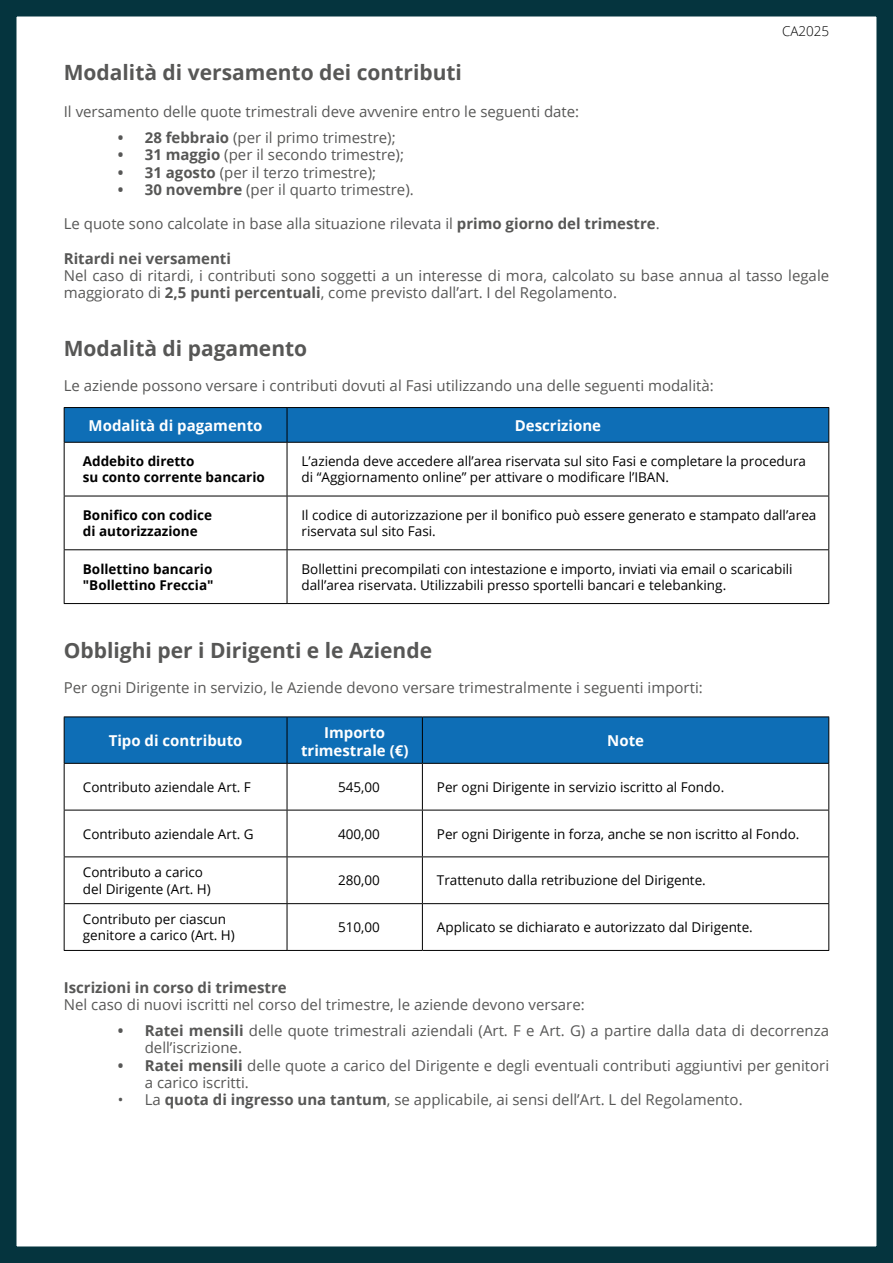
<style>
.page{position:relative;width:893px;height:1263px;background:#fff}
.page>*{position:absolute;margin:0;border:0;box-sizing:border-box;transform-origin:0 0}
.t1{font:700 21px "Open Sans";color:#575756}
.t2{font:15px/17.2px "Open Sans";color:#575756}
.t3{font:700 15px/18px "Open Sans";color:#fff;text-align:center}
.t4{font:700 15px "Open Sans";color:#575756}
.t5{font:13.5px/16.2px "Open Sans";color:#000}
.t6{font:700 13.5px/16.2px "Open Sans";color:#000}
.t7{font:300 13.5px "Open Sans";color:#000}
.s1{font-weight:700}
</style>
<div class="page">
<div style="left:0;top:0;width:893px;height:1263px;border:16px solid #05343e"></div>
<svg style="left:892px;top:0;width:1px;height:1263px"></svg>
<div style="left:65px;top:408px;width:763px;height:34px;background:#0e6eb6"></div>
<hr style="left:64px;top:407px;width:223px;height:1px;background:#000">
<hr style="left:64px;top:408px;width:1px;height:34px;background:#000">
<hr style="left:287px;top:407px;width:542px;height:1px;background:#000">
<hr style="left:287px;top:408px;width:1px;height:34px;background:#000">
<hr style="left:828px;top:408px;width:1px;height:34px;background:#000">
<hr style="left:64px;top:442px;width:223px;height:1px;background:#000">
<hr style="left:64px;top:443px;width:1px;height:53px;background:#000">
<hr style="left:64px;top:496px;width:223px;height:1px;background:#000">
<hr style="left:64px;top:496px;width:1px;height:53px;background:#000">
<hr style="left:64px;top:549px;width:223px;height:1px;background:#000">
<hr style="left:64px;top:550px;width:1px;height:53px;background:#000">
<hr style="left:287px;top:442px;width:542px;height:1px;background:#000">
<hr style="left:287px;top:443px;width:1px;height:53px;background:#000">
<hr style="left:828px;top:443px;width:1px;height:53px;background:#000">
<hr style="left:287px;top:496px;width:542px;height:1px;background:#000">
<hr style="left:287px;top:496px;width:1px;height:53px;background:#000">
<hr style="left:828px;top:496px;width:1px;height:53px;background:#000">
<hr style="left:287px;top:549px;width:542px;height:1px;background:#000">
<hr style="left:287px;top:550px;width:1px;height:53px;background:#000">
<hr style="left:828px;top:550px;width:1px;height:53px;background:#000">
<hr style="left:64px;top:603px;width:223px;height:1px;background:#000">
<hr style="left:287px;top:603px;width:542px;height:1px;background:#000">
<div style="left:65px;top:717px;width:763px;height:46px;background:#0e6eb6"></div>
<hr style="left:64px;top:716px;width:223px;height:1px;background:#000">
<hr style="left:64px;top:717px;width:1px;height:46px;background:#000">
<hr style="left:287px;top:716px;width:135px;height:1px;background:#000">
<hr style="left:287px;top:717px;width:1px;height:46px;background:#000">
<hr style="left:422px;top:716px;width:407px;height:1px;background:#000">
<hr style="left:422px;top:717px;width:1px;height:46px;background:#000">
<hr style="left:828px;top:717px;width:1px;height:46px;background:#000">
<hr style="left:64px;top:763px;width:223px;height:1px;background:#000">
<hr style="left:64px;top:764px;width:1px;height:46px;background:#000">
<hr style="left:64px;top:810px;width:223px;height:1px;background:#000">
<hr style="left:64px;top:810px;width:1px;height:46px;background:#000">
<hr style="left:64px;top:856px;width:223px;height:1px;background:#000">
<hr style="left:64px;top:857px;width:1px;height:46px;background:#000">
<hr style="left:64px;top:904px;width:1px;height:46px;background:#000">
<hr style="left:287px;top:763px;width:135px;height:1px;background:#000">
<hr style="left:287px;top:764px;width:1px;height:46px;background:#000">
<hr style="left:422px;top:763px;width:407px;height:1px;background:#000">
<hr style="left:422px;top:764px;width:1px;height:46px;background:#000">
<hr style="left:828px;top:764px;width:1px;height:46px;background:#000">
<hr style="left:287px;top:810px;width:135px;height:1px;background:#000">
<hr style="left:287px;top:810px;width:1px;height:46px;background:#000">
<hr style="left:422px;top:810px;width:407px;height:1px;background:#000">
<hr style="left:422px;top:810px;width:1px;height:46px;background:#000">
<hr style="left:828px;top:810px;width:1px;height:46px;background:#000">
<hr style="left:287px;top:856px;width:135px;height:1px;background:#000">
<hr style="left:287px;top:857px;width:1px;height:46px;background:#000">
<hr style="left:422px;top:856px;width:407px;height:1px;background:#000">
<hr style="left:422px;top:857px;width:1px;height:46px;background:#000">
<hr style="left:828px;top:857px;width:1px;height:46px;background:#000">
<hr style="left:287px;top:904px;width:1px;height:46px;background:#000">
<hr style="left:422px;top:904px;width:1px;height:46px;background:#000">
<hr style="left:828px;top:904px;width:1px;height:46px;background:#000">
<hr style="left:64px;top:903px;width:223px;height:1px;background:#000">
<hr style="left:64px;top:950px;width:223px;height:1px;background:#000">
<hr style="left:287px;top:903px;width:135px;height:1px;background:#000">
<hr style="left:422px;top:903px;width:407px;height:1px;background:#000">
<hr style="left:287px;top:950px;width:135px;height:1px;background:#000">
<hr style="left:422px;top:950px;width:407px;height:1px;background:#000">
<p class="t7" style="left:782px;top:22px;width:49px">CA2025</p>
<h1 class="t1" style="left:64px;top:57px;width:400px">Modalità di versamento dei contributi</h1>
<p class="t2" style="left:64px;top:102px;width:517px">Il versamento delle quote trimestrali deve avvenire entro le seguenti date:</p>
<p class="t2" style="left:118px;top:129px;width:279px"><span class="s1">• 28 febbraio</span> (per il primo trimestre);</p>
<p class="t2" style="left:118px;top:146px;width:288px"><span class="s1">• 31 maggio</span> (per il secondo trimestre);</p>
<p class="t2" style="left:118px;top:163px;width:260px"><span class="s1">• 31 agosto</span> (per il terzo trimestre);</p>
<p class="t2" style="left:118px;top:180px;width:298px"><span class="s1">• 30 novembre</span> (per il quarto trimestre).</p>
<p class="t2" style="left:64px;top:215px;width:597px">Le quote sono calcolate in base alla situazione rilevata il <span class="s1">primo giorno del trimestre</span>.</p>
<p class="t4" style="left:64px;top:248px;width:169px">Ritardi nei versamenti</p>
<p class="t2" style="left:64px;top:267px;width:767px">Nel caso di ritardi, i contributi sono soggetti a un interesse di mora, calcolato su base annua al tasso legale maggiorato di <span class="s1">2,5 punti percentuali</span>, come previsto dall’art. I del Regolamento.</p>
<h1 class="t1" style="left:64px;top:334px;width:245px">Modalità di pagamento</h1>
<p class="t2" style="left:64px;top:376px;width:651px">Le aziende possono versare i contributi dovuti al Fasi utilizzando una delle seguenti modalità:</p>
<p class="t3" style="left:89px;top:416px;width:175px">Modalità di pagamento</p>
<p class="t3" style="left:515px;top:416px;width:88px">Descrizione</p>
<p class="t6" style="left:83px;top:453px;width:183px">Addebito diretto<br>su conto corrente bancario</p>
<p class="t5" style="left:302px;top:453px;width:506px">L’azienda deve accedere all’area riservata sul sito Fasi e completare la procedura di “Aggiornamento online” per attivare o modificare l’IBAN.</p>
<p class="t6" style="left:83px;top:507px;width:131px">Bonifico con codice di autorizzazione</p>
<p class="t5" style="left:302px;top:507px;width:516px">Il codice di autorizzazione per il bonifico può essere generato e stampato dall’area riservata sul sito Fasi.</p>
<p class="t6" style="left:83px;top:560px;width:132px">Bollettino bancario "Bollettino Freccia"</p>
<p class="t5" style="left:302px;top:560px;width:493px">Bollettini precompilati con intestazione e importo, inviati via email o scaricabili dall’area riservata. Utilizzabili presso sportelli bancari e telebanking.</p>
<h1 class="t1" style="left:64px;top:636px;width:370px">Obblighi per i Dirigenti e le Aziende</h1>
<p class="t2" style="left:64px;top:678px;width:640px">Per ogni Dirigente in servizio, le Aziende devono versare trimestralmente i seguenti importi:</p>
<p class="t3" style="left:109px;top:731px;width:135px">Tipo di contributo</p>
<p class="t3" style="left:301px;top:723px;width:109px">Importo trimestrale (€)</p>
<p class="t3" style="left:607px;top:731px;width:38px">Note</p>
<p class="t5" style="left:83px;top:778px;width:169px">Contributo aziendale Art. F</p>
<p class="t5" style="left:338px;top:778px;width:43px">545,00</p>
<p class="t5" style="left:437px;top:778px;width:289px">Per ogni Dirigente in servizio iscritto al Fondo.</p>
<p class="t5" style="left:83px;top:825px;width:172px">Contributo aziendale Art. G</p>
<p class="t5" style="left:338px;top:825px;width:43px">400,00</p>
<p class="t5" style="left:437px;top:825px;width:364px">Per ogni Dirigente in forza, anche se non iscritto al Fondo.</p>
<p class="t5" style="left:83px;top:864px;width:129px">Contributo a carico del Dirigente (Art. H)</p>
<p class="t5" style="left:338px;top:872px;width:43px">280,00</p>
<p class="t5" style="left:437px;top:872px;width:270px">Trattenuto dalla retribuzione del Dirigente.</p>
<p class="t5" style="left:83px;top:911px;width:154px">Contributo per ciascun genitore a carico (Art. H)</p>
<p class="t5" style="left:338px;top:919px;width:43px">510,00</p>
<p class="t5" style="left:437px;top:919px;width:317px">Applicato se dichiarato e autorizzato dal Dirigente.</p>
<p class="t4" style="left:64px;top:976px;width:224px">Iscrizioni in corso di trimestre</p>
<p class="t2" style="left:64px;top:995px;width:522px">Nel caso di nuovi iscritti nel corso del trimestre, le aziende devono versare:</p>
<p class="t2" style="left:145px;top:1021px;width:686px;text-indent:-27px"><span class="s1">• Ratei mensili</span> delle quote trimestrali aziendali (Art. F e Art. G) a partire dalla data di decorrenza dell’iscrizione.</p>
<p class="t2" style="left:145px;top:1056px;width:686px;text-indent:-27px"><span class="s1">• Ratei mensili</span> delle quote a carico del Dirigente e degli eventuali contributi aggiuntivi per genitori a carico iscritti.</p>
<p class="t2" style="left:118px;top:1090px;width:626px">• La <span class="s1">quota di ingresso una tantum</span>, se applicabile, ai sensi dell’Art. L del Regolamento.</p>
</div>
